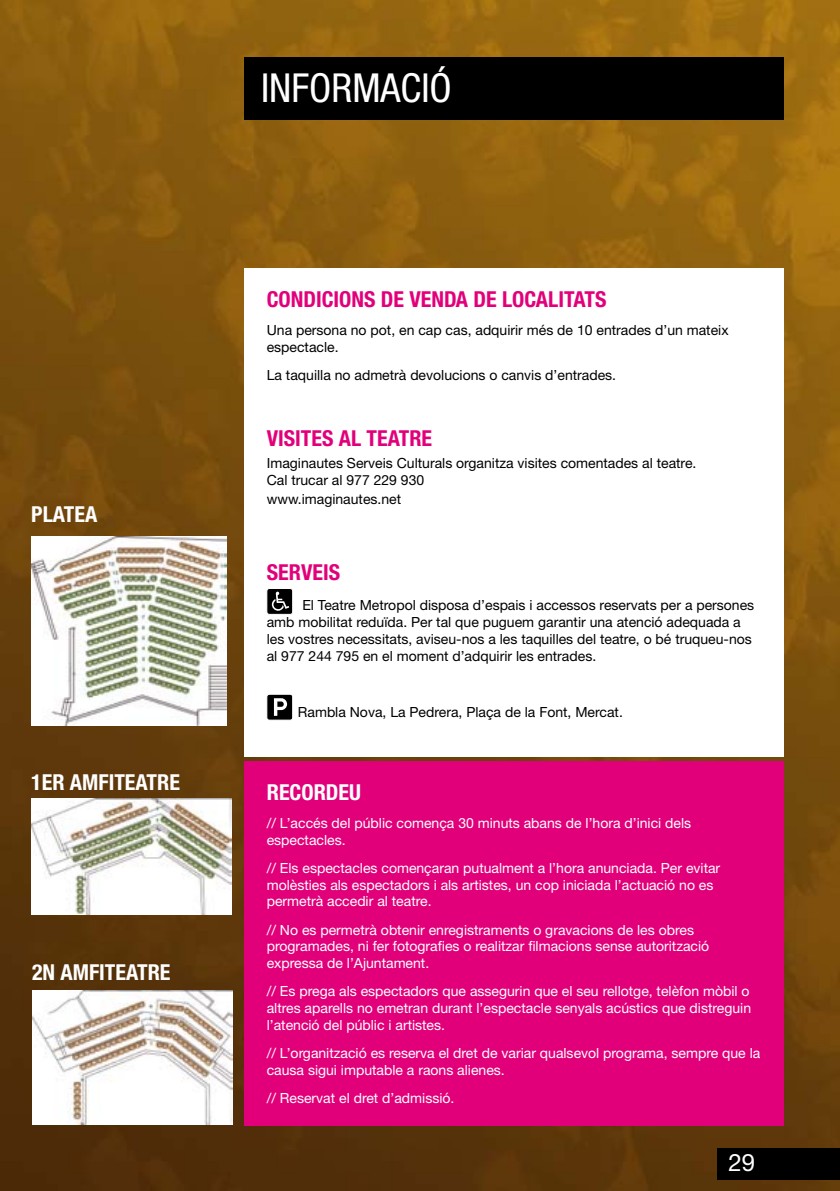
<style>
.page{position:relative;width:840px;height:1191px;background:#fff}
.page>*{position:absolute;margin:0;border:0;box-sizing:border-box;transform-origin:0 0}
.t1{font:condensed 40px "Helvetica Neue LT Std";color:#fff}
.t2{font:24px "Helvetica Neue LT Std";color:#fff}
.t3{font:700 condensed 22px "Helvetica Neue LT Std";color:#e2007a}
.t4{font:700 condensed 22px "Helvetica Neue LT Std";color:#fff}
.t5{font:14px/16.8px "Helvetica Neue LT Std";color:#fff}
.t6{font:14px/16.8px "Helvetica Neue LT Std";color:#000}
</style>
<div class="page">
<img style="left:0;top:0;width:839px;height:1191px">
<div style="left:716px;top:1148px;width:123px;height:31px;background:#000"></div>
<div style="left:244px;top:57px;width:538px;height:62px;background:#000"></div>
<div style="left:244px;top:268px;width:538px;height:489px;background:#fff"></div>
<div style="left:244px;top:761px;width:538px;height:364px;background:#e2007a"></div>
<img style="left:31px;top:536px;width:195px;height:189px">
<img style="left:31px;top:798px;width:200px;height:116px">
<img style="left:32px;top:990px;width:200px;height:134px">
<svg style="left:266px;top:694px;width:27px;height:26px"></svg>
<svg style="left:266px;top:588px;width:27px;height:26px"></svg>
<h3 class="t4" style="left:31px;top:501px;width:67px">PLATEA</h3>
<h3 class="t4" style="left:31px;top:768px;width:150px">1ER AMFITEATRE</h3>
<h3 class="t4" style="left:32px;top:959px;width:140px">2N AMFITEATRE</h3>
<h1 class="t1" style="left:261px;top:65px;width:192px">INFORMACIÓ</h1>
<h3 class="t3" style="left:266px;top:286px;width:341px">CONDICIONS DE VENDA DE LOCALITATS</h3>
<p class="t6" style="left:266px;top:321px;width:463px">Una persona no pot, en cap cas, adquirir més de 10 entrades d’un mateix espectacle.</p>
<p class="t6" style="left:266px;top:366px;width:351px">La taquilla no admetrà devolucions o canvis d’entrades.</p>
<h3 class="t3" style="left:266px;top:425px;width:167px">VISITES AL TEATRE</h3>
<p class="t6" style="left:266px;top:455px;width:431px">Imaginautes Serveis Culturals organitza visites comentades al teatre.<br>Cal trucar al 977 229 930</p>
<p class="t6" style="left:266px;top:491px;width:136px">www.imaginautes.net</p>
<h3 class="t3" style="left:266px;top:558px;width:75px">SERVEIS</h3>
<p class="t6" style="left:266px;top:597px;width:489px;text-indent:36px">El Teatre Metropol disposa d’espais i accessos reservats per a persones amb mobilitat reduïda. Per tal que puguem garantir una atenció adequada a les vostres necessitats, aviseu-nos a les taquilles del teatre, o bé truqueu-nos al 977 244 795 en el moment d’adquirir les entrades.</p>
<p class="t6" style="left:298px;top:703px;width:326px">Rambla Nova, La Pedrera, Plaça de la Font, Mercat.</p>
<h3 class="t4" style="left:266px;top:778px;width:96px">RECORDEU</h3>
<p class="t5" style="left:266px;top:814px;width:426px">// L’accés del públic comença 30 minuts abans de l’hora d’inici dels espectacles.</p>
<p class="t5" style="left:266px;top:859px;width:455px">// Els espectacles començaran putualment a l’hora anunciada. Per evitar molèsties als espectadors i als artistes, un cop iniciada l’actuació no es permetrà accedir al teatre.</p>
<p class="t5" style="left:266px;top:921px;width:444px">// No es permetrà obtenir enregistraments o gravacions de les obres programades, ni fer fotografies o realitzar filmacions sense autorització expressa de l’Ajuntament.</p>
<p class="t5" style="left:266px;top:982px;width:485px;text-align:justify">// Es prega als espectadors que assegurin que el seu rellotge, telèfon mòbil o altres aparells no emetran durant l’espectacle senyals acústics que distreguin l’atenció del públic i artistes.</p>
<p class="t5" style="left:266px;top:1044px;width:495px">// L’organització es reserva el dret de variar qualsevol programa, sempre que la causa sigui imputable a raons alienes.</p>
<p class="t5" style="left:266px;top:1089px;width:189px">// Reservat el dret d’admissió.</p>
<h2 class="t2" style="left:728px;top:1148px;width:28px">29</h2>
</div>
